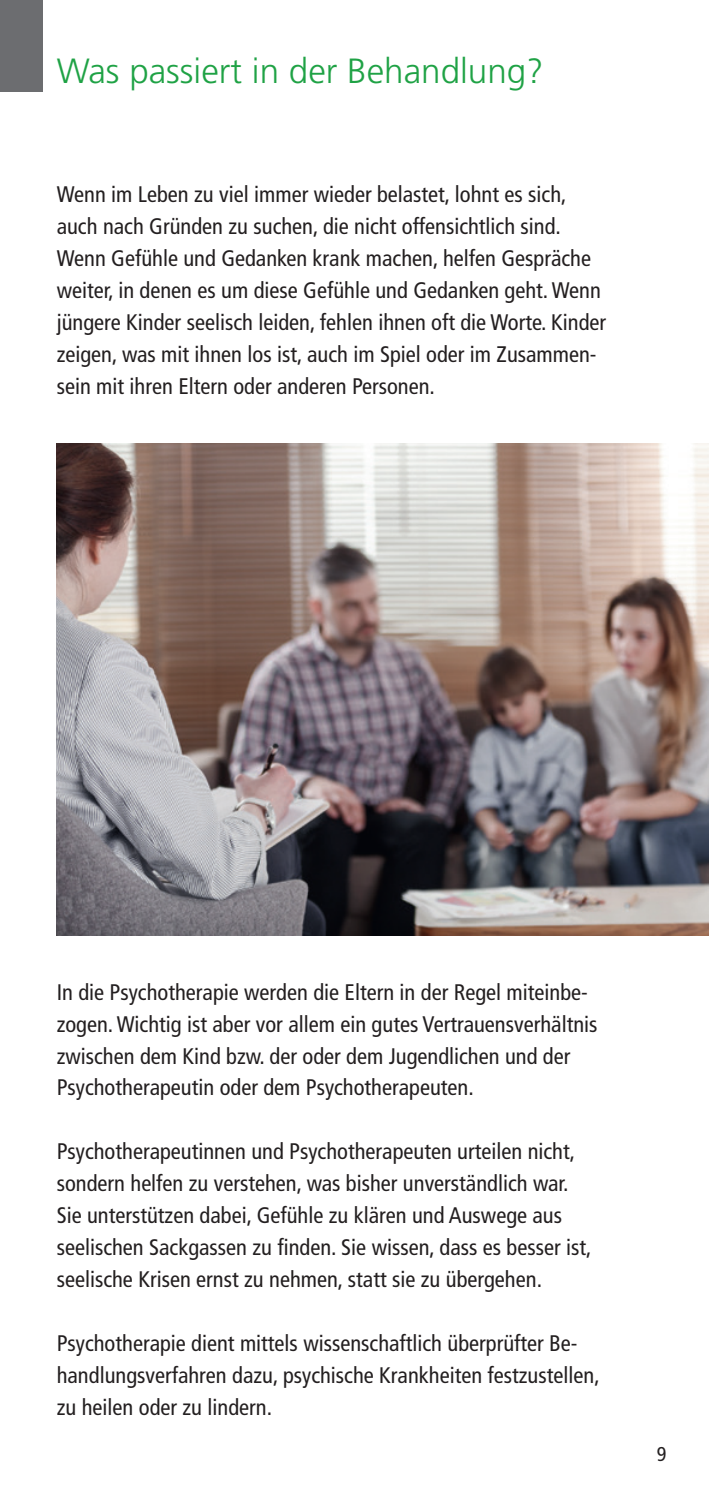
<style>
.page{position:relative;width:709px;height:1489px;background:#fff}
.page>*{position:absolute;margin:0;border:0;box-sizing:border-box;transform-origin:0 0}
.Ueberschrift_14_6mm{font:300 35px "Frutiger LT Std";color:#1fa245}
.Text_9_4_5mm{font:condensed 22.5px/32px "Frutiger LT Std";color:#231f20}
.t1{font:condensed 20px "Frutiger LT Std";color:#231f20}
</style>
<div class="page">
<div style="left:0;top:0;width:43px;height:92px;background:#6c6d70"></div>
<img style="left:57px;top:444px;width:652px;height:491px">
<p class="Ueberschrift_14_6mm" style="left:57px;top:51px;width:488px">Was passiert in der Behandlung?</p>
<p class="Text_9_4_5mm" style="left:57px;top:178px;width:551px">Wenn im Leben zu viel immer wieder belastet, lohnt es sich, auch nach Gründen zu suchen, die nicht offensichtlich sind.<br>Wenn Gefühle und Gedanken krank machen, helfen Gespräche weiter, in denen es um diese Gefühle und Gedanken geht. Wenn jüngere Kinder seelisch leiden, fehlen ihnen oft die Worte. Kinder zeigen, was mit ihnen los ist, auch im Spiel oder im Zusammen&shy;sein mit ihren Eltern oder anderen Personen.</p>
<p class="Text_9_4_5mm" style="left:57px;top:976px;width:542px">In die Psychotherapie werden die Eltern in der Regel miteinbe&shy;zogen. Wichtig ist aber vor allem ein gutes Vertrauensverhältnis zwischen dem Kind bzw. der oder dem Jugendlichen und der Psychotherapeutin oder dem Psychotherapeuten.</p>
<p class="Text_9_4_5mm" style="left:57px;top:1135px;width:536px">Psychotherapeutinnen und Psychotherapeuten urteilen nicht, sondern helfen zu verstehen, was bisher unverständlich war.<br>Sie unterstützen dabei, Gefühle zu klären und Auswege aus seelischen Sackgassen zu finden. Sie wissen, dass es besser ist, seelische Krisen ernst zu nehmen, statt sie zu übergehen.</p>
<p class="Text_9_4_5mm" style="left:57px;top:1326px;width:544px">Psychotherapie dient mittels wissenschaftlich überprüfter Be&shy;handlungsverfahren dazu, psychische Krankheiten festzustellen, zu heilen oder zu lindern.</p>
<p class="t1" style="left:657px;top:1442px;width:11px">9</p>
</div>
